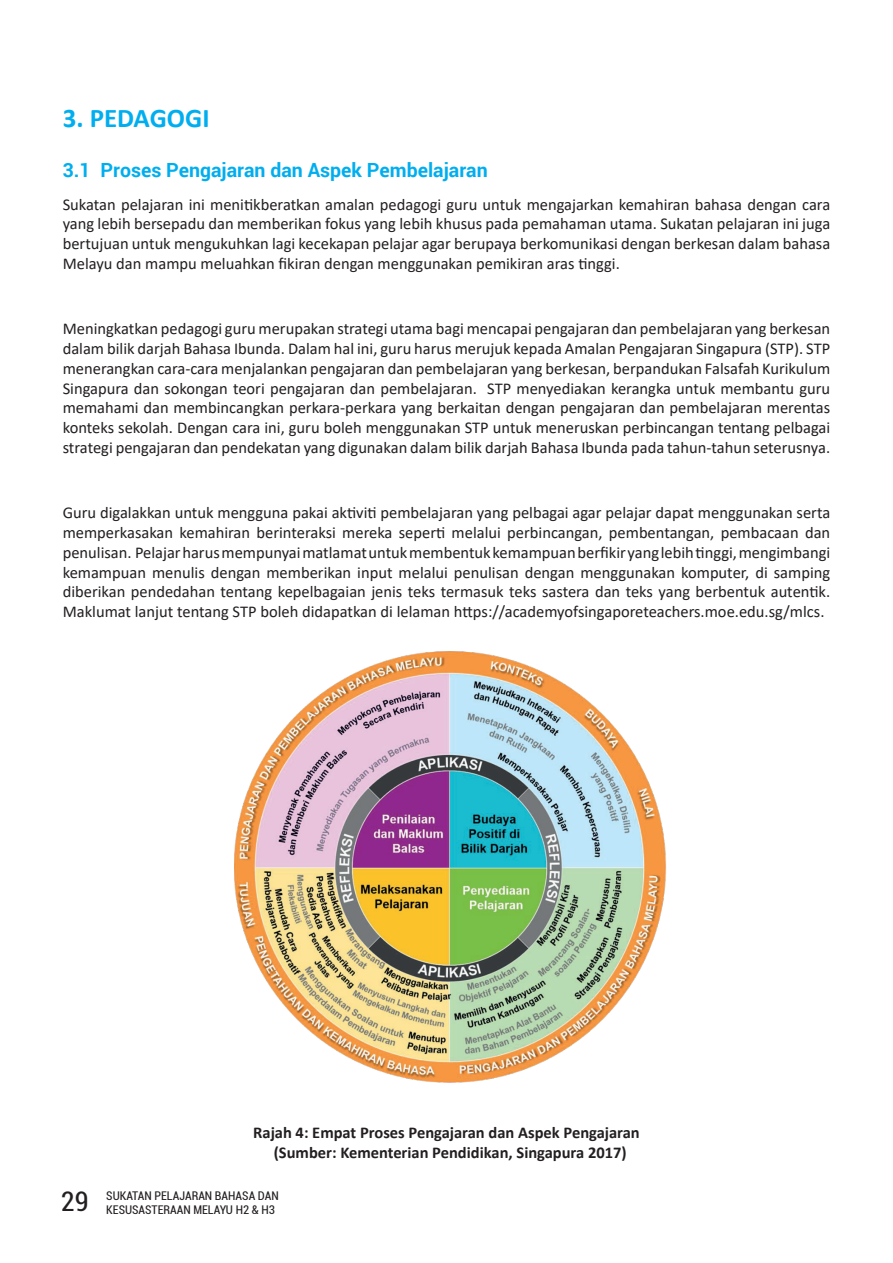
<style>
.page{position:relative;width:893px;height:1263px;background:#fff}
.page>*{position:absolute;margin:0;border:0;box-sizing:border-box;transform-origin:0 0}
.t1{font:700 27px "Calibri";color:#00aeef}
.t2{font:condensed 27px "Roboto";color:#231f20}
.t3{font:700 19.5px "Roboto";color:#00aeef}
.t4{font:16.5px/19.8px "Calibri";color:#231f20;text-align:justify}
.t5{font:700 16.5px/19.8px "Calibri";color:#231f20;text-align:center}
.t6{font:condensed 12px/14.4px "Roboto";color:#231f20}
</style>
<div class="page">
<img style="left:234px;top:651px;width:432px;height:432px">
<h1 class="t1" style="left:63px;top:98px;width:148px">3. PEDAGOGI</h1>
<p class="t3" style="left:63px;top:156px;width:426px">3.1 Proses Pengajaran dan Aspek Pembelajaran</p>
<p class="t4" style="left:63px;top:194px;width:769px">Sukatan pelajaran ini menitikberatkan amalan pedagogi guru untuk mengajarkan kemahiran bahasa dengan cara yang lebih bersepadu dan memberikan fokus yang lebih khusus pada pemahaman utama. Sukatan pelajaran ini juga bertujuan untuk mengukuhkan lagi kecekapan pelajar agar berupaya berkomunikasi dengan berkesan dalam bahasa Melayu dan mampu meluahkan fikiran dengan menggunakan pemikiran aras tinggi.</p>
<p class="t4" style="left:63px;top:318px;width:769px">Meningkatkan pedagogi guru merupakan strategi utama bagi mencapai pengajaran dan pembelajaran yang berkesan dalam bilik darjah Bahasa Ibunda. Dalam hal ini, guru harus merujuk kepada Amalan Pengajaran Singapura (STP). STP menerangkan cara-cara menjalankan pengajaran dan pembelajaran yang berkesan, berpandukan Falsafah Kurikulum Singapura dan sokongan teori pengajaran dan pembelajaran. STP menyediakan kerangka untuk membantu guru memahami dan membincangkan perkara-perkara yang berkaitan dengan pengajaran dan pembelajaran merentas konteks sekolah. Dengan cara ini, guru boleh menggunakan STP untuk meneruskan perbincangan tentang pelbagai strategi pengajaran dan pendekatan yang digunakan dalam bilik darjah Bahasa Ibunda pada tahun-tahun seterusnya.</p>
<p class="t4" style="left:63px;top:502px;width:769px">Guru digalakkan untuk mengguna pakai aktiviti pembelajaran yang pelbagai agar pelajar dapat menggunakan serta memperkasakan kemahiran berinteraksi mereka seperti melalui perbincangan, pembentangan, pembacaan dan penulisan. Pelajar harus mempunyai matlamat untuk membentuk kemampuan berfikir yang lebih tinggi, mengimbangi kemampuan menulis dengan memberikan input melalui penulisan dengan menggunakan komputer, di samping diberikan pendedahan tentang kepelbagaian jenis teks termasuk teks sastera dan teks yang berbentuk autentik.<br>Maklumat lanjut tentang STP boleh didapatkan di lelaman https://academyofsingaporeteachers.moe.edu.sg/mlcs.</p>
<h1 class="t2" style="left:61px;top:1182px;width:29px">29</h1>
<p class="t5" style="left:253px;top:1122px;width:388px">Rajah 4: Empat Proses Pengajaran dan Aspek Pengajaran (Sumber: Kementerian Pendidikan, Singapura 2017)</p>
<p class="t6" style="left:106px;top:1188px;width:174px">SUKATAN PELAJARAN BAHASA DAN<br>KESUSASTERAAN MELAYU H2 &amp; H3</p>
</div>
